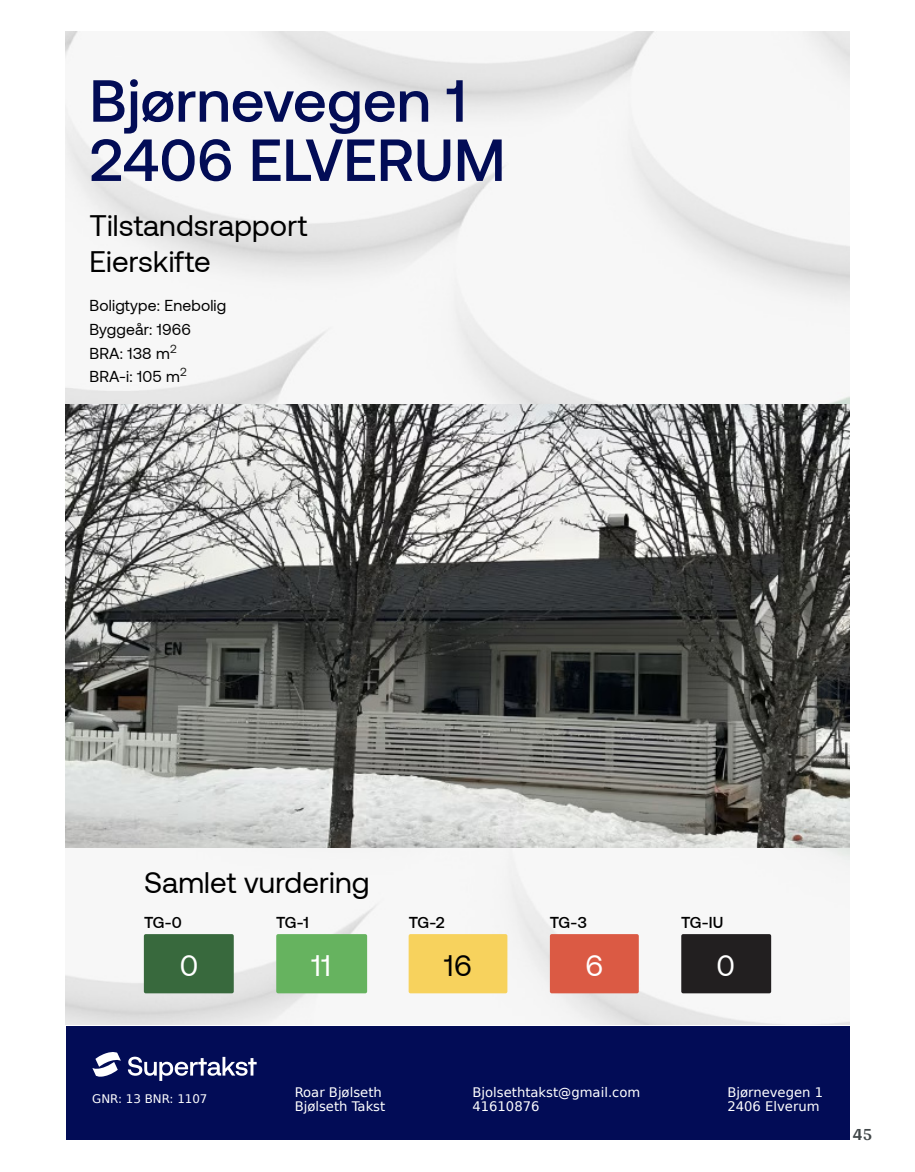
<style>
.page{position:relative;width:915px;height:1172px;background:#fff}
.page>*{position:absolute;margin:0;border:0;box-sizing:border-box;transform-origin:0 0}
.t1{font:500 59.25px/59.2px "Aeonik";letter-spacing:.005em;color:#020c56}
.t2{font:29.55px/35.5px "Aeonik";letter-spacing:.005em;color:#000}
.t3{font:29.55px "Aeonik";color:#fff}
.t4{font:700 18px "Arya";color:#414749}
.t5{font:15.75px/23.7px "Aeonik";letter-spacing:.01em;color:#000}
.t6{font:500 15.75px "Aeonik";letter-spacing:-.04em;color:#000}
.t7{font:13.2px/14.5px "DejaVu Sans";color:#fff}
.t8{font:11.85px "DejaVu Sans";color:#fff}
.t9{font:11.85px "Aeonik";color:#1d1d1b}
</style>
<div class="page">
<div style="left:66px;top:1025px;width:782px;height:114px;background:#020c56"></div>
<svg style="left:128px;top:1057px;width:128px;height:24px"></svg>
<svg style="left:92px;top:1052px;width:29px;height:25px"></svg>
<img style="left:66px;top:32px;width:782px;height:993px">
<div style="left:144px;top:934px;width:90px;height:59px;background:#38693d"></div>
<div style="left:276px;top:934px;width:91px;height:59px;background:#66b35f"></div>
<div style="left:408px;top:934px;width:99px;height:59px;background:#f7d25d"></div>
<div style="left:549px;top:934px;width:89px;height:59px;background:#db5a44"></div>
<div style="left:681px;top:934px;width:89px;height:59px;background:#221f20"></div>
<img style="left:66px;top:404px;width:782px;height:443px">
<h1 class="t1" style="left:89px;top:71px;width:417px">Bjørnevegen 1<br>2406 ELVERUM</h1>
<h2 class="t2" style="left:89px;top:208px;width:219px">Tilstandsrapport<br>Eierskifte</h2>
<p class="t5" style="left:89px;top:294px;width:138px">Boligtype: Enebolig<br>Byggeår: 1966<br>BRA: 138 m<br>BRA-i: 105 m</p>
<p class="t9" style="left:170px;top:342px;width:8px">2</p>
<p class="t9" style="left:180px;top:366px;width:8px">2</p>
<h2 class="t2" style="left:144px;top:865px;width:227px">Samlet vurdering</h2>
<p class="t6" style="left:144px;top:914px;width:39px">TG-0</p>
<h2 class="t3" style="left:180px;top:949px;width:20px">0</h2>
<p class="t6" style="left:276px;top:914px;width:34px">TG-1</p>
<h2 class="t3" style="left:311px;top:949px;width:21px">11</h2>
<p class="t6" style="left:408px;top:914px;width:38px">TG-2</p>
<h2 class="t2" style="left:444px;top:947px;width:29px">16</h2>
<p class="t6" style="left:549px;top:914px;width:39px">TG-3</p>
<h2 class="t3" style="left:585px;top:949px;width:19px">6</h2>
<p class="t6" style="left:680px;top:914px;width:44px">TG-IU</p>
<h2 class="t3" style="left:716px;top:949px;width:20px">0</h2>
<p class="t8" style="left:92px;top:1088px;width:117px">GNR: 13 BNR: 1107</p>
<p class="t7" style="left:294px;top:1084px;width:92px">Roar Bjølseth<br>Bjølseth Takst</p>
<p class="t7" style="left:472px;top:1084px;width:169px">Bjolsethtakst@gmail.com<br>41610876</p>
<p class="t7" style="left:727px;top:1084px;width:97px">Bjørnevegen 1<br>2406 Elverum</p>
<h3 class="t4" style="left:852px;top:1123px;width:21px">45</h3>
</div>
